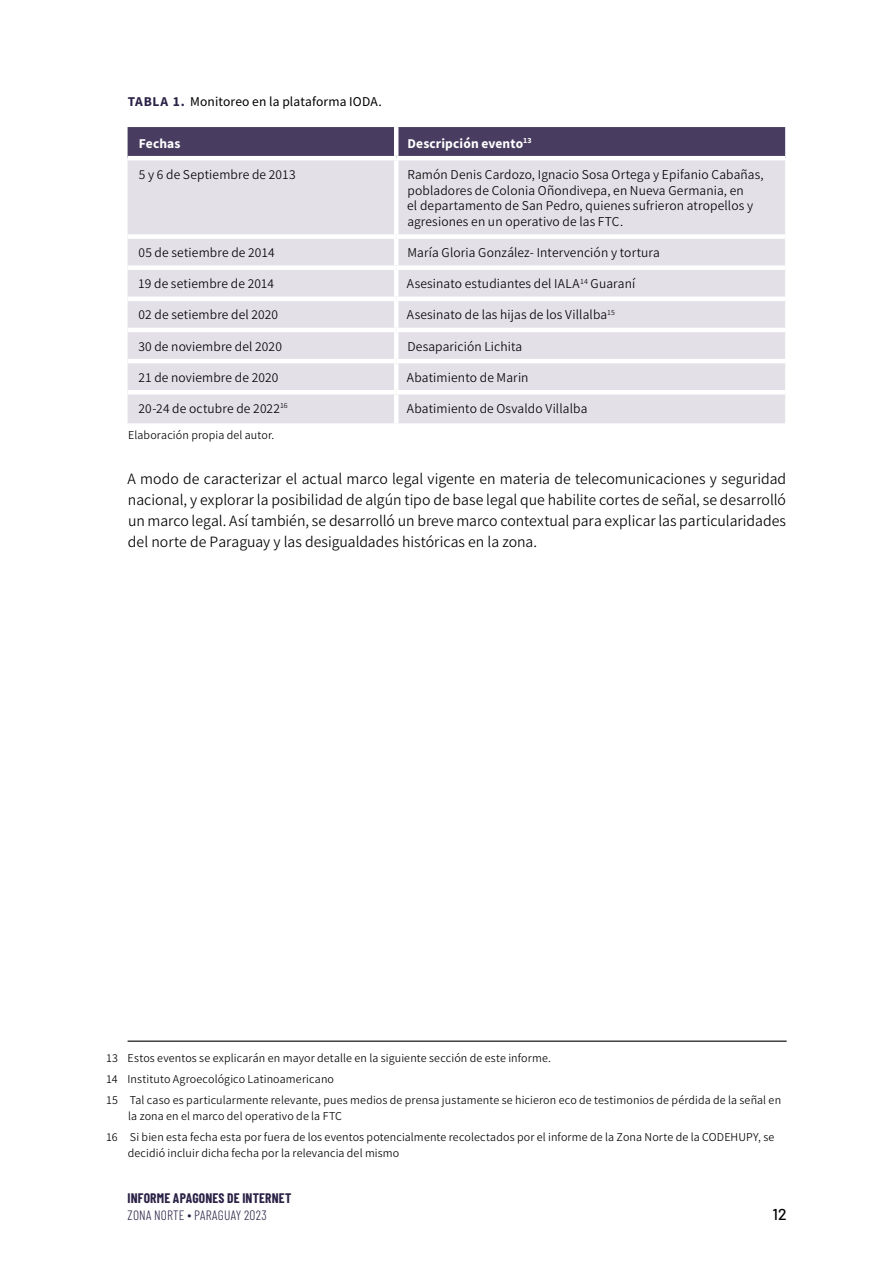
<style>
.page{position:relative;width:893px;height:1263px;background:#fff}
.page>*{position:absolute;margin:0;border:0;box-sizing:border-box;transform-origin:0 0}
.t1{font:15.75px/21px "Source Sans Variable";color:#000;text-align:justify}
.t2{font:500 15.75px "Barlow";color:#000}
.t3{font:13.5px/15.8px "Source Sans Variable";letter-spacing:.01em;color:#000}
.t4{font:700 13.5px/16.5px "Barlow Condensed";letter-spacing:.01em;color:#2b2146}
.t5{font:13.5px "Source Sans Variable";letter-spacing:.01em;color:#fff}
.t6{font:12px/21px "Source Sans Variable";letter-spacing:.01em;color:#000}
.s1{color:#2b2146}
.s2{font-weight:300}
.s3{font-weight:400}
</style>
<div class="page">
<svg style="left:128px;top:127px;width:657px;height:29px;background:#483c60"></svg>
<div style="left:128px;top:160px;width:657px;height:263px;background:#e3e0e8"></div>
<hr style="left:394px;top:127px;width:4px;height:29px;background:#fff">
<hr style="left:394px;top:160px;width:4px;height:74px;background:#fff">
<div style="left:128px;top:234px;width:268px;height:5px;background:#fff"></div>
<div style="left:396px;top:234px;width:389px;height:5px;background:#fff"></div>
<hr style="left:394px;top:239px;width:4px;height:26px;background:#fff">
<div style="left:128px;top:265px;width:268px;height:5px;background:#fff"></div>
<div style="left:396px;top:265px;width:389px;height:5px;background:#fff"></div>
<hr style="left:394px;top:270px;width:4px;height:27px;background:#fff">
<hr style="left:128px;top:297px;width:268px;height:4px;background:#fff">
<hr style="left:396px;top:297px;width:389px;height:4px;background:#fff">
<hr style="left:394px;top:301px;width:4px;height:27px;background:#fff">
<hr style="left:128px;top:328px;width:268px;height:4px;background:#fff">
<hr style="left:396px;top:328px;width:389px;height:4px;background:#fff">
<hr style="left:394px;top:332px;width:4px;height:27px;background:#fff">
<hr style="left:128px;top:359px;width:268px;height:4px;background:#fff">
<hr style="left:396px;top:359px;width:389px;height:4px;background:#fff">
<hr style="left:394px;top:363px;width:4px;height:27px;background:#fff">
<hr style="left:128px;top:390px;width:268px;height:4px;background:#fff">
<hr style="left:396px;top:390px;width:389px;height:4px;background:#fff">
<hr style="left:394px;top:394px;width:4px;height:29px;background:#fff">
<hr style="left:128px;top:1040px;width:659px;height:2px;background:#000">
<p class="t3" style="left:128px;top:94px;width:255px"><span class="s1">tabla 1.</span> Monitoreo en la plataforma IODA.</p>
<p class="t5" style="left:139px;top:135px;width:43px">Fechas</p>
<p class="t5" style="left:407px;top:135px;width:126px">Descripción evento<sup>13</sup></p>
<p class="t3" style="left:139px;top:167px;width:158px">5 y 6 de Septiembre de 2013</p>
<p class="t3" style="left:407px;top:167px;width:358px">Ramón Denis Cardozo, Ignacio Sosa Ortega y Epifanio Cabañas, pobladores de Colonia Oñondivepa, en Nueva Germania, en<br>el departamento de San Pedro, quienes sufrieron atropellos y agresiones en un operativo de las FTC.</p>
<p class="t3" style="left:139px;top:245px;width:138px">05 de setiembre de 2014</p>
<p class="t3" style="left:407px;top:245px;width:254px">María Gloria González- Intervención y tortura</p>
<p class="t3" style="left:138px;top:276px;width:138px">19 de setiembre de 2014</p>
<p class="t3" style="left:407px;top:276px;width:230px">Asesinato estudiantes del IALA<sup>14</sup> Guaraní</p>
<p class="t3" style="left:139px;top:307px;width:141px">02 de setiembre del 2020</p>
<p class="t3" style="left:407px;top:307px;width:210px">Asesinato de las hijas de los Villalba<sup>15</sup></p>
<p class="t3" style="left:138px;top:338px;width:145px">30 de noviembre del 2020</p>
<p class="t3" style="left:407px;top:338px;width:116px">Desaparición Lichita</p>
<p class="t3" style="left:138px;top:369px;width:141px">21 de noviembre de 2020</p>
<p class="t3" style="left:407px;top:369px;width:123px">Abatimiento de Marin</p>
<p class="t3" style="left:138px;top:401px;width:151px">20-24 de octubre de 2022<sup>16</sup></p>
<p class="t3" style="left:407px;top:401px;width:182px">Abatimiento de Osvaldo Villalba</p>
<p class="t6" style="left:128px;top:425px;width:148px">Elaboración propia del autor.</p>
<p class="t1" style="left:127px;top:468px;width:660px">A modo de caracterizar el actual marco legal vigente en materia de telecomunicaciones y seguridad nacional, y explorar la posibilidad de algún tipo de base legal que habilite cortes de señal, se desarrolló un marco legal. Así también, se desarrolló un breve marco contextual para explicar las particularidades del norte de Paraguay y las desigualdades históricas en la zona.</p>
<p class="t6" style="left:106px;top:1048px;width:676px">13 Estos eventos se explicarán en mayor detalle en la siguiente sección de este informe.<br>14 Instituto Agroecológico Latinoamericano<br>15 Tal caso es particularmente relevante, pues medios de prensa justamente se hicieron eco de testimonios de pérdida de la señal en</p>
<p class="t6" style="left:106px;top:1105px;width:670px;text-indent:22px">la zona en el marco del operativo de la FTC<br>16 Si bien esta fecha esta por fuera de los eventos potencialmente recolectados por el informe de la Zona Norte de la CODEHUPY, se</p>
<p class="t6" style="left:128px;top:1142px;width:273px">decidió incluir dicha fecha por la relevancia del mismo</p>
<p class="t4" style="left:128px;top:1189px;width:165px">INFORME APAGONES DE INTERNET<br><span class="s2">ZONA NORTE</span> <span class="s3">∙</span> <span class="s2">PARAGUAY 2023</span></p>
<p class="t2" style="left:772px;top:1202px;width:16px">12</p>
</div>
